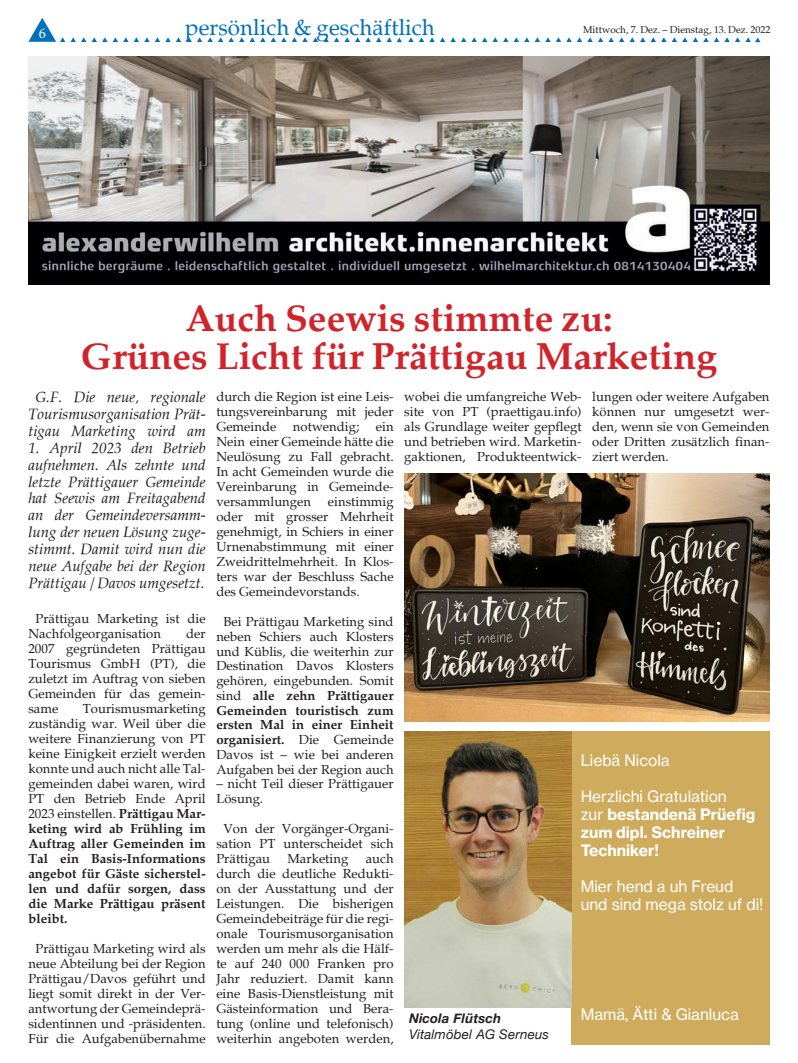
<style>
.page{position:relative;width:798px;height:1063px;background:#fff}
.page>*{position:absolute;margin:0;border:0;box-sizing:border-box;transform-origin:0 0}
.Lauftext{font:700 37.5px "Palatia";color:#d1232a}
.Seitenrubrik{font:22.5px "Palatia";color:#0072bc}
.t1{font:15.5px/17.8px "N Haas Grotesk TX Pro 75 Bd";color:#fff}
.t2{font:15.5px/17.8px "N Haas Grotesk TX Pro 55 Rg";color:#fff}
.Lauftext-2{font:italic 15px/16.9px "Palatia";color:#231f20;text-align:center}
.t3{font:15px "Minion Pro";color:#fff}
.t4{font:italic 13.38px "Helvetica Neue";letter-spacing:.01em;color:#231f20}
.t5{font:italic 700 13.38px "Helvetica Neue";letter-spacing:.01em;color:#231f20}
.Lauftext-3{font:13.12px/15px "Palatia";color:#231f20;text-align:justify}
.t6{font:10px "Palatia";color:#231f20}
.s1{font-weight:700}
.s2{font-family:"N Haas Grotesk TX Pro 55 Rg"}
</style>
<div class="page">
<svg style="left:113px;top:37px;width:15px;height:5px"></svg>
<svg style="left:134px;top:37px;width:15px;height:5px"></svg>
<svg style="left:155px;top:37px;width:152px;height:5px"></svg>
<svg style="left:313px;top:37px;width:15px;height:5px"></svg>
<svg style="left:334px;top:37px;width:15px;height:5px"></svg>
<svg style="left:28px;top:18px;width:79px;height:24px"></svg>
<svg style="left:355px;top:37px;width:47px;height:5px"></svg>
<svg style="left:408px;top:37px;width:47px;height:5px"></svg>
<svg style="left:461px;top:37px;width:15px;height:5px"></svg>
<svg style="left:482px;top:37px;width:15px;height:5px"></svg>
<svg style="left:503px;top:37px;width:152px;height:5px"></svg>
<svg style="left:661px;top:37px;width:15px;height:5px"></svg>
<svg style="left:682px;top:37px;width:15px;height:5px"></svg>
<svg style="left:703px;top:37px;width:57px;height:5px"></svg>
<img style="left:28px;top:57px;width:741px;height:227px">
<div style="left:404px;top:732px;width:365px;height:313px;background:#cfac5d"></div>
<div style="left:404px;top:732px;width:167px;height:313px;background:#fff"></div>
<img style="left:404px;top:732px;width:167px;height:275px">
<img style="left:404px;top:473px;width:365px;height:248px">
<p class="t3" style="left:39px;top:23px;width:9px">6</p>
<p class="Seitenrubrik" style="left:185px;top:14px;width:251px">persönlich &amp; geschäftlich</p>
<p class="t6" style="left:583px;top:23px;width:189px">Mittwoch, 7. Dez. – Dienstag, 13. Dez. 2022</p>
<p class="Lauftext" style="left:185px;top:296px;width:428px">Auch Seewis stimmte zu:</p>
<p class="Lauftext" style="left:81px;top:333px;width:637px">Grünes Licht für Prättigau Marketing</p>
<p class="Lauftext-2" style="left:28px;top:389px;width:179px">G.F. Die neue, regionale<br>Tourismusorganisation Prät&shy;tigau Marketing wird am</p>
<p class="Lauftext-2" style="left:28px;top:439px;width:179px;text-align:justify">1. April 2023 den Betrieb aufnehmen. Als zehnte und letzte Prättigauer Gemeinde hat Seewis am Freitagabend an der Gemeindeversamm&shy;lung der neuen Lösung zuge&shy;stimmt. Damit wird nun die neue Aufgabe bei der Region Prättigau / Davos umgesetzt.</p>
<p class="Lauftext-3" style="left:28px;top:611px;width:179px;text-indent:7px">Prättigau Marketing ist die<br>Nachfolgeorganisation</p>
<p class="Lauftext-3" style="left:404px;top:390px;width:179px">wobei die umfangreiche Web&shy;site von PT (praettigau.info) als Grundlage weiter gepflegt und betrieben wird. Marketin&shy;gaktionen, Produkteentwick-</p>
<p class="Lauftext-3" style="left:592px;top:389px;width:179px">lungen oder weitere Aufgaben können nur umgesetzt wer&shy;den, wenn sie von Gemeinden oder Dritten zusätzlich finan&shy;ziert werden.</p>
<p class="Lauftext-3" style="left:216px;top:389px;width:179px">durch die Region ist eine Leis&shy;tungsvereinbarung mit jeder Gemeinde</p>
<p class="Lauftext-3" style="left:293px;top:419px;width:68px">notwendig;</p>
<p class="Lauftext-3" style="left:216px;top:419px;width:179px;text-indent:159px">ein Nein einer Gemeinde hätte die Neulösung zu Fall gebracht.<br>In acht Gemeinden wurde die Vereinbarung in Gemeinde&shy;versammlungen</p>
<p class="Lauftext-3" style="left:216px;top:494px;width:179px;text-indent:111px">einstimmig oder mit grosser Mehrheit genehmigt, in Schiers in einer Urnenabstimmung mit einer Zweidrittelmehrheit. In Klos&shy;ters war der Beschluss Sache des Gemeindevorstands.</p>
<p class="Lauftext-3" style="left:216px;top:614px;width:179px;text-align:center">Bei Prättigau Marketing sind neben Schiers auch Klosters und Küblis, die weiterhin zur<br>Destination Davos Klosters gehören, eingebunden. Somit sind <span class="s1">alle zehn Prättigauer<br>Gemeinden touristisch zum ersten Mal in einer Einheit organisiert.</span> Die Gemeinde<br>Davos ist – wie bei anderen<br>Aufgaben bei der Region auch</p>
<p class="Lauftext-3" style="left:216px;top:777px;width:179px">– nicht Teil dieser Prättigauer<br>Lösung.</p>
<p class="Lauftext-3" style="left:216px;top:821px;width:179px;text-indent:7px">Von der Vorgänger-Organi&shy;sation PT unterscheidet sich Prättigau</p>
<p class="Lauftext-3" style="left:28px;top:626px;width:179px;text-indent:158px">der 2007 gegründeten Prättigau Tourismus GmbH (PT), die zuletzt im Auftrag von sieben Gemeinden für das gemein&shy;same</p>
<p class="Lauftext-3" style="left:28px;top:701px;width:179px;text-indent:54px">Tourismusmarketing zuständig war. Weil über die weitere Finanzierung von PT keine Einigkeit erzielt werden konnte und auch nicht alle Tal&shy;gemeinden dabei waren, wird PT den Betrieb Ende April 2023 einstellen. <span class="s1">Prättigau Mar&shy;keting wird ab Frühling im Auftrag aller Gemeinden im Tal ein Basis-Informations angebot für Gäste sicherstel&shy;len und dafür sorgen, dass die Marke Prättigau präsent bleibt.</span></p>
<p class="Lauftext-3" style="left:28px;top:941px;width:179px;text-align:center">Prättigau Marketing wird als neue Abteilung bei der Region<br>Prättigau/Davos geführt und liegt somit direkt in der Ver&shy;antwortung der Gemeindeprä&shy;sidentinnen und -präsidenten.<br>Für die Aufgabenübernahme</p>
<p class="t2" style="left:580px;top:751px;width:90px">Liebä Nicola</p>
<p class="t1" style="left:580px;top:788px;width:176px"><span class="s2">Herzlichi Gratulation<br>zur</span> bestandenä Prüefig zum dipl. Schreiner<br>Techniker!</p>
<p class="t2" style="left:580px;top:878px;width:184px">Mier hend a uh Freud und sind mega stolz uf di!</p>
<p class="Lauftext-3" style="left:216px;top:851px;width:179px;text-indent:149px">auch durch die deutliche Redukti&shy;on der Ausstattung und der Leistungen. Die bisherigen Gemeindebeiträge für die regi&shy;onale Tourismusorganisation werden um mehr als die Hälf&shy;te auf 240 000 Franken pro Jahr reduziert. Damit kann eine Basis-Dienstleistung mit Gästeinformation und Bera&shy;tung (online und telefonisch) weiterhin angeboten werden,</p>
<p class="Lauftext-3" style="left:287px;top:851px;width:62px">Marketing</p>
<p class="t5" style="left:409px;top:1008px;width:94px">Nicola Flütsch</p>
<p class="t2" style="left:580px;top:1006px;width:160px">Mamä, Ätti &amp; Gianluca</p>
<p class="t4" style="left:409px;top:1025px;width:141px">Vitalmöbel AG Serneus</p>
</div>
